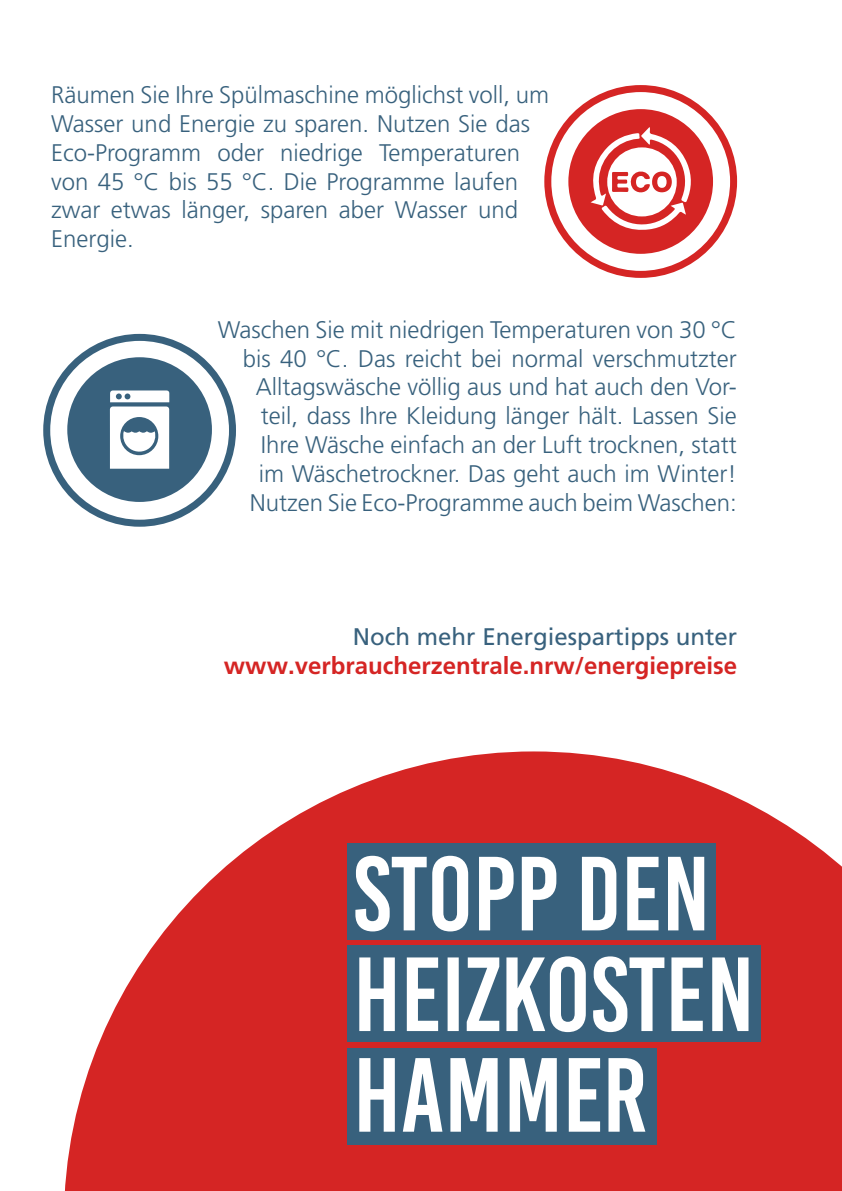
<style>
.page{position:relative;width:842px;height:1191px;background:#fff}
.page>*{position:absolute;margin:0;border:0;box-sizing:border-box;transform-origin:0 0}
.t1{font:300 24px/28.8px "Frutiger LT Std";color:#38617d}
.t2{font:700 24px "Frutiger LT Pro";color:#d52524}
.t3{font:24px "Frutiger LT Std";color:#38617d}
</style>
<div class="page">
<svg style="left:65px;top:751px;width:777px;height:440px;fill:#d52524"></svg>
<svg style="left:67px;top:357px;width:145px;height:145px"></svg>
<div style="left:43px;top:334px;width:193px;height:193px;border:7px solid #38617d;border-radius:50%"></div>
<svg style="left:568px;top:109px;width:145px;height:145px"></svg>
<div style="left:544px;top:85px;width:193px;height:193px;border:7px solid #d52524;border-radius:50%"></div>
<div style="left:347px;top:843px;width:368px;height:96px;background:#38617d"></div>
<div style="left:347px;top:945px;width:414px;height:96px;background:#38617d"></div>
<div style="left:347px;top:1048px;width:310px;height:96px;background:#38617d"></div>
<svg style="left:359px;top:1058px;width:286px;height:73px"></svg>
<svg style="left:359px;top:956px;width:389px;height:76px"></svg>
<svg style="left:355px;top:855px;width:349px;height:76px"></svg>
<p class="t1" style="left:51px;top:81px;width:500px">Räumen Sie Ihre Spülmaschine möglichst voll, um Wasser und Energie zu sparen. Nutzen Sie das Eco-Programm oder niedrige Temperaturen von 45 °C bis 55 °C. Die Programme laufen zwar etwas länger, sparen aber Wasser und Energie.</p>
<p class="t1" style="left:218px;top:315px;width:521px;text-align:right">Waschen Sie mit niedrigen Temperaturen von 30 °C bis 40 °C. Das reicht bei normal verschmutzter Alltagswäsche völlig aus und hat auch den Vor&shy;teil, dass Ihre Kleidung länger hält. Lassen Sie Ihre Wäsche einfach an der Luft trocknen, statt<br>im Wäschetrockner. Das geht auch im Winter!<br>Nutzen Sie Eco-Programme auch beim Waschen:</p>
<p class="t3" style="left:353px;top:622px;width:386px">Noch mehr Energiespartipps unter</p>
<p class="t2" style="left:224px;top:651px;width:515px">www.verbraucherzentrale.nrw/energiepreise</p>
</div>
